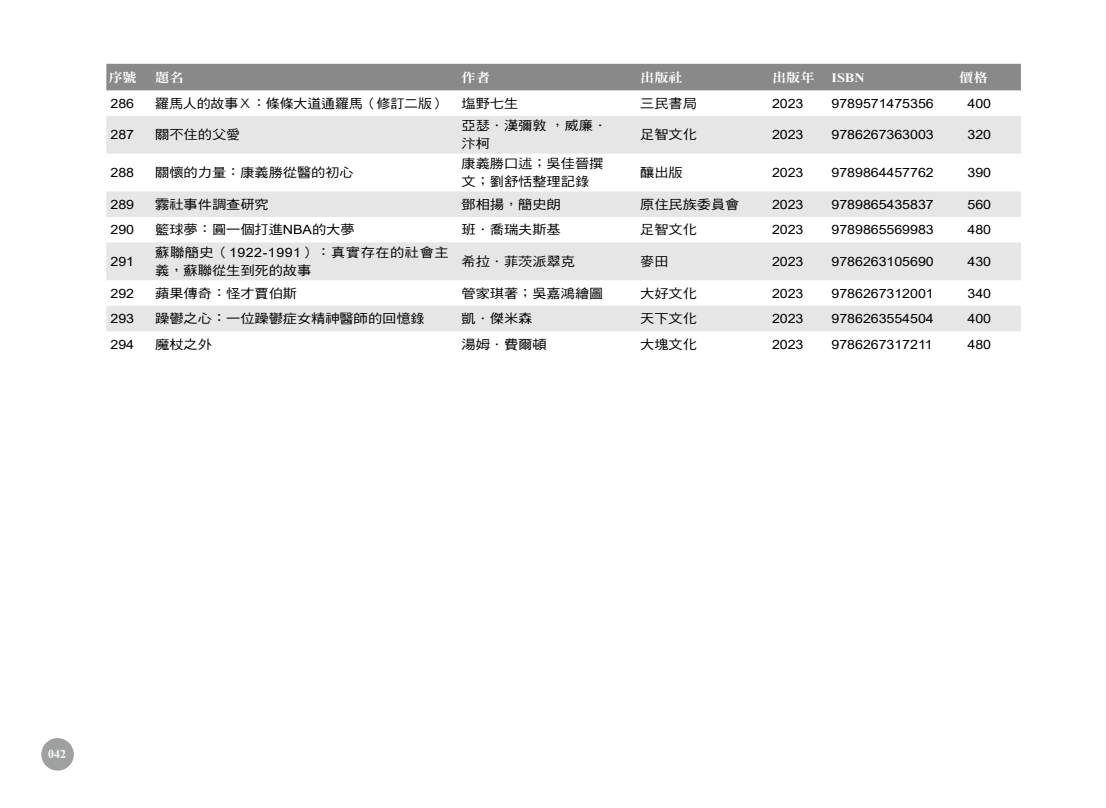
<style>
.page{position:relative;width:1106px;height:808px;background:#fff}
.page>*{position:absolute;margin:0;border:0;box-sizing:border-box;transform-origin:0 0}
.t1{font:12.9px "Arial";letter-spacing:-.005em;color:#000;scale:1.11 1}
.t2{font:12.9px/18px "DF Hei Std W5";letter-spacing:-.005em;color:#000;scale:1.11 1}
.t3{font:12.9px/18px "DF Hei Std W5";letter-spacing:.035em;color:#000;scale:1.11 1}
.t4{font:12.9px "DF Hei Std W5";letter-spacing:-.005em;color:#000;scale:1.09 1}
.t5{font:12.9px "DF Ming Std W9";letter-spacing:-.005em;color:#fff;scale:1.11 1}
.t6{font:700 12.9px "Times New Roman";color:#fff;scale:1.11 1}
.t7{font:700 12px "Times New Roman";color:#fff}
.s1{font-family:"Arial"}
</style>
<div class="page">
<div style="left:41px;top:738px;width:33px;height:33px;background:#9fa0a0;border-radius:50%"></div>
<div style="left:106px;top:64px;width:914px;height:26px;background:#898989"></div>
<svg style="left:106px;top:116px;width:914px;height:215px;fill:#e6e6e6"></svg>
<p class="t5" style="left:108px;top:70px;width:27px">序號</p>
<p class="t5" style="left:155px;top:70px;width:27px">題名</p>
<p class="t5" style="left:461px;top:70px;width:27px">作者</p>
<p class="t5" style="left:640px;top:70px;width:40px">出版社</p>
<p class="t5" style="left:772px;top:70px;width:40px">出版年</p>
<p class="t6" style="left:831px;top:68px;width:31px">ISBN</p>
<p class="t5" style="left:959px;top:70px;width:27px">價格</p>
<p class="t1" style="left:111px;top:94px;width:23px">286</p>
<p class="t4" style="left:155px;top:96px;width:334px">羅馬人的故事Ⅹ：條條大道通羅馬（修訂二版） 塩野七生</p>
<p class="t2" style="left:640px;top:94px;width:53px">三民書局</p>
<p class="t1" style="left:772px;top:94px;width:30px">2023</p>
<p class="t1" style="left:831px;top:94px;width:94px">9789571475356</p>
<p class="t1" style="left:967px;top:94px;width:23px">400</p>
<p class="t1" style="left:111px;top:126px;width:23px">287</p>
<p class="t2" style="left:155px;top:126px;width:78px">關不住的父愛</p>
<p class="t2" style="left:461px;top:117px;width:133px">亞瑟．漢彌敦，威廉．汴柯</p>
<p class="t2" style="left:640px;top:126px;width:53px">足智文化</p>
<p class="t1" style="left:772px;top:126px;width:30px">2023</p>
<p class="t1" style="left:831px;top:126px;width:94px">9786267363003</p>
<p class="t1" style="left:967px;top:126px;width:23px">320</p>
<p class="t1" style="left:111px;top:164px;width:23px">288</p>
<p class="t2" style="left:155px;top:163px;width:180px">關懷的力量：康義勝從醫的初心</p>
<p class="t2" style="left:461px;top:154px;width:129px">康義勝口述；吳佳晉撰文；劉舒恬整理記錄</p>
<p class="t2" style="left:640px;top:163px;width:40px">釀出版</p>
<p class="t1" style="left:772px;top:164px;width:30px">2023</p>
<p class="t1" style="left:831px;top:164px;width:94px">9789864457762</p>
<p class="t1" style="left:967px;top:164px;width:23px">390</p>
<p class="t1" style="left:111px;top:195px;width:23px">289</p>
<p class="t2" style="left:155px;top:195px;width:104px">霧社事件調查研究</p>
<p class="t2" style="left:461px;top:195px;width:91px">鄧相揚，簡史朗</p>
<p class="t2" style="left:640px;top:195px;width:91px">原住民族委員會</p>
<p class="t1" style="left:772px;top:195px;width:30px">2023</p>
<p class="t1" style="left:831px;top:195px;width:94px">9789865435837</p>
<p class="t1" style="left:967px;top:195px;width:23px">560</p>
<p class="t1" style="left:111px;top:221px;width:23px">290</p>
<p class="t2" style="left:155px;top:220px;width:181px">籃球夢：圓一個打進<span class="s1">NBA</span>的大夢</p>
<p class="t2" style="left:461px;top:220px;width:91px">班．喬瑞夫斯基</p>
<p class="t2" style="left:640px;top:220px;width:53px">足智文化</p>
<p class="t1" style="left:772px;top:221px;width:30px">2023</p>
<p class="t1" style="left:831px;top:221px;width:94px">9789865569983</p>
<p class="t1" style="left:967px;top:221px;width:23px">480</p>
<p class="t1" style="left:111px;top:253px;width:23px">291</p>
<p class="t3" style="left:155px;top:243px;width:266px">蘇聯簡史（<span class="s1">1922-1991</span>）：真實存在的社會主義，蘇聯從生到死的故事</p>
<p class="t2" style="left:461px;top:252px;width:104px">希拉．菲茨派翠克</p>
<p class="t2" style="left:640px;top:252px;width:27px">麥田</p>
<p class="t1" style="left:772px;top:253px;width:30px">2023</p>
<p class="t1" style="left:831px;top:253px;width:94px">9786263105690</p>
<p class="t1" style="left:967px;top:253px;width:23px">430</p>
<p class="t1" style="left:111px;top:284px;width:23px">292</p>
<p class="t2" style="left:155px;top:284px;width:129px">蘋果傳奇：怪才賈伯斯</p>
<p class="t2" style="left:461px;top:284px;width:129px">管家琪著；吳嘉鴻繪圖</p>
<p class="t2" style="left:640px;top:284px;width:53px">大好文化</p>
<p class="t1" style="left:772px;top:284px;width:30px">2023</p>
<p class="t1" style="left:831px;top:284px;width:94px">9786267312001</p>
<p class="t1" style="left:967px;top:284px;width:23px">340</p>
<p class="t1" style="left:111px;top:310px;width:23px">293</p>
<p class="t2" style="left:155px;top:309px;width:244px">躁鬱之心：一位躁鬱症女精神醫師的回憶錄</p>
<p class="t2" style="left:461px;top:309px;width:65px">凱．傑米森</p>
<p class="t2" style="left:640px;top:309px;width:53px">天下文化</p>
<p class="t1" style="left:772px;top:310px;width:30px">2023</p>
<p class="t1" style="left:831px;top:310px;width:94px">9786263554504</p>
<p class="t1" style="left:967px;top:310px;width:23px">400</p>
<p class="t1" style="left:111px;top:335px;width:23px">294</p>
<p class="t2" style="left:155px;top:335px;width:53px">魔杖之外</p>
<p class="t2" style="left:461px;top:335px;width:78px">湯姆．費爾頓</p>
<p class="t2" style="left:640px;top:335px;width:53px">大塊文化</p>
<p class="t1" style="left:772px;top:335px;width:30px">2023</p>
<p class="t1" style="left:831px;top:335px;width:93px">9786267317211</p>
<p class="t1" style="left:967px;top:335px;width:23px">480</p>
<p class="t7" style="left:48px;top:746px;width:19px">042</p>
</div>
